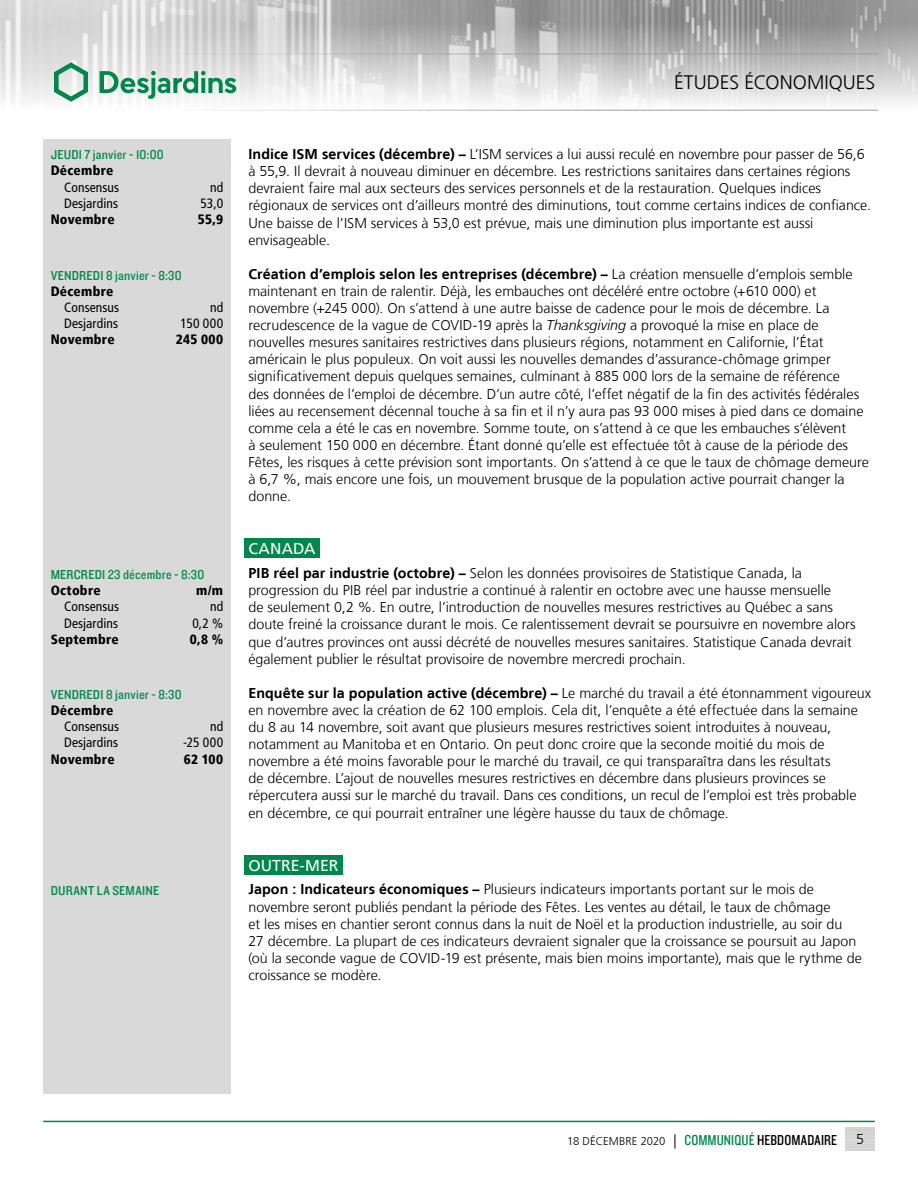
<style>
.page{position:relative;width:918px;height:1188px;background:#fff}
.page>*{position:absolute;margin:0;border:0;box-sizing:border-box;transform-origin:0 0}
.t1{font:300 19.5px "Frutiger LT";color:#000}
.t2{font:15.75px "Frutiger LT";letter-spacing:.01em;color:#fff}
.t3{font:300 14.25px/17.1px "Frutiger LT";color:#000}
.t4{font:condensed 13.5px "Frutiger LT";letter-spacing:.01em;color:#000}
.t5{font:13.5px "Knockout 30 Junior Welterwt";letter-spacing:.015em;color:#00874e}
.t6{font:900 condensed 13.5px "Frutiger LT";letter-spacing:.02em;color:#000}
.t7{font:300 11.25px "Frutiger LT";color:#000}
.s1{font-weight:700}
.s2{font-style:italic}
.s3{font-size:14.25px}
.s4{font-family:"Knockout 29 Junior Ltweight";font-weight:400;font-size:15px;color:#00874e}
.s5{font-family:"Knockout 29 Junior Ltweight";font-weight:400;font-size:15px}
</style>
<div class="page">
<img style="left:0;top:0;width:918px;height:110px">
<hr style="left:0;top:54px;width:878px;height:1px;background:#9d9d9c">
<hr style="left:0;top:110px;width:878px;height:1px;background:#9d9d9c">
<svg style="left:54px;top:62px;width:34px;height:40px"></svg>
<svg style="left:100px;top:71px;width:136px;height:28px"></svg>
<hr style="left:43px;top:1121px;width:832px;height:1px;background:#00874e">
<div style="left:244px;top:538px;width:76px;height:20px;background:#00874e"></div>
<div style="left:244px;top:855px;width:98px;height:20px;background:#00874e"></div>
<div style="left:43px;top:139px;width:188px;height:955px;background:#d9d9d9"></div>
<p class="t5" style="left:51px;top:146px;width:115px">JEUDI 7 janvier - 10:00</p>
<p class="t6" style="left:51px;top:163px;width:64px">Décembre</p>
<p class="t4" style="left:64px;top:179px;width:57px">Consensus</p>
<p class="t4" style="left:210px;top:179px;width:15px">nd</p>
<p class="t4" style="left:64px;top:195px;width:55px">Desjardins</p>
<p class="t4" style="left:200px;top:195px;width:24px">53,0</p>
<p class="t6" style="left:51px;top:211px;width:65px">Novembre</p>
<p class="t6" style="left:198px;top:211px;width:27px">55,9</p>
<p class="t5" style="left:51px;top:266px;width:133px">VENDREDI 8 janvier - 8:30</p>
<p class="t6" style="left:51px;top:283px;width:64px">Décembre</p>
<p class="t4" style="left:64px;top:299px;width:57px">Consensus</p>
<p class="t4" style="left:210px;top:299px;width:15px">nd</p>
<p class="t4" style="left:64px;top:316px;width:55px">Desjardins</p>
<p class="t4" style="left:181px;top:316px;width:44px">150 000</p>
<p class="t6" style="left:51px;top:331px;width:65px">Novembre</p>
<p class="t6" style="left:176px;top:331px;width:49px">245 000</p>
<p class="t5" style="left:51px;top:566px;width:155px">MERCREDI 23 décembre - 8:30</p>
<p class="t6" style="left:51px;top:582px;width:52px">Octobre</p>
<p class="t6" style="left:196px;top:582px;width:28px">m/m</p>
<p class="t4" style="left:64px;top:599px;width:57px">Consensus</p>
<p class="t4" style="left:210px;top:599px;width:15px">nd</p>
<p class="t4" style="left:64px;top:615px;width:55px">Desjardins</p>
<p class="t4" style="left:192px;top:615px;width:32px">0,2 %</p>
<p class="t6" style="left:51px;top:631px;width:70px">Septembre</p>
<p class="t6" style="left:190px;top:631px;width:35px">0,8 %</p>
<p class="t5" style="left:51px;top:685px;width:133px">VENDREDI 8 janvier - 8:30</p>
<p class="t6" style="left:51px;top:702px;width:64px">Décembre</p>
<p class="t4" style="left:64px;top:719px;width:57px">Consensus</p>
<p class="t4" style="left:210px;top:719px;width:15px">nd</p>
<p class="t4" style="left:64px;top:735px;width:55px">Desjardins</p>
<p class="t4" style="left:183px;top:735px;width:42px">-25 000</p>
<p class="t6" style="left:51px;top:751px;width:65px">Novembre</p>
<p class="t6" style="left:184px;top:751px;width:41px">62 100</p>
<p class="t5" style="left:51px;top:882px;width:110px">DURANT LA SEMAINE</p>
<h1 class="t1" style="left:674px;top:72px;width:203px">ÉTUDES ÉCONOMIQUES</h1>
<p class="t3" style="left:248px;top:146px;width:624px"><span class="s1">Indice ISM services (décembre) –</span> L’ISM services a lui aussi reculé en novembre pour passer de 56,6 à 55,9. Il devrait à nouveau diminuer en décembre. Les restrictions sanitaires dans certaines régions devraient faire mal aux secteurs des services personnels et de la restauration. Quelques indices régionaux de services ont d’ailleurs montré des diminutions, tout comme certains indices de confiance.<br>Une baisse de l’ISM services à 53,0 est prévue, mais une diminution plus importante est aussi envisageable.</p>
<p class="t3" style="left:248px;top:266px;width:622px"><span class="s1">Création d’emplois selon les entreprises (décembre) –</span> La création mensuelle d’emplois semble maintenant en train de ralentir. Déjà, les embauches ont décéléré entre octobre (+610 000) et novembre (+245 000). On s’attend à une autre baisse de cadence pour le mois de décembre. La recrudescence de la vague de COVID‑19 après la <span class="s2">Thanksgiving</span> a provoqué la mise en place de nouvelles mesures sanitaires restrictives dans plusieurs régions, notamment en Californie, l’État américain le plus populeux. On voit aussi les nouvelles demandes d’assurance-chômage grimper significativement depuis quelques semaines, culminant à 885 000 lors de la semaine de référence<br>des données de l’emploi de décembre. D’un autre côté, l’effet négatif de la fin des activités fédérales liées au recensement décennal touche à sa fin et il n’y aura pas 93 000 mises à pied dans ce domaine comme cela a été le cas en novembre. Somme toute, on s’attend à ce que les embauches s’élèvent<br>à seulement 150 000 en décembre. Étant donné qu’elle est effectuée tôt à cause de la période des Fêtes, les risques à cette prévision sont importants. On s’attend à ce que le taux de chômage demeure à 6,7 %, mais encore une fois, un mouvement brusque de la population active pourrait changer la donne.</p>
<p class="t2" style="left:248px;top:540px;width:69px">CANADA</p>
<p class="t3" style="left:248px;top:565px;width:609px"><span class="s1">PIB réel par industrie (octobre) –</span> Selon les données provisoires de Statistique Canada, la progression du PIB réel par industrie a continué à ralentir en octobre avec une hausse mensuelle<br>de seulement 0,2 %. En outre, l’introduction de nouvelles mesures restrictives au Québec a sans doute freiné la croissance durant le mois. Ce ralentissement devrait se poursuivre en novembre alors que d’autres provinces ont aussi décrété de nouvelles mesures sanitaires. Statistique Canada devrait également publier le résultat provisoire de novembre mercredi prochain.</p>
<p class="t3" style="left:248px;top:685px;width:624px"><span class="s1">Enquête sur la population active (décembre) –</span> Le marché du travail a été étonnamment vigoureux en novembre avec la création de 62 100 emplois. Cela dit, l’enquête a été effectuée dans la semaine du 8 au 14 novembre, soit avant que plusieurs mesures restrictives soient introduites à nouveau, notamment au Manitoba et en Ontario. On peut donc croire que la seconde moitié du mois de novembre a été moins favorable pour le marché du travail, ce qui transparaîtra dans les résultats<br>de décembre. L’ajout de nouvelles mesures restrictives en décembre dans plusieurs provinces se répercutera aussi sur le marché du travail. Dans ces conditions, un recul de l’emploi est très probable en décembre, ce qui pourrait entraîner une légère hausse du taux de chômage.</p>
<p class="t2" style="left:248px;top:856px;width:91px">OUTRE-MER</p>
<p class="t3" style="left:248px;top:881px;width:615px"><span class="s1">Japon : Indicateurs économiques –</span> Plusieurs indicateurs importants portant sur le mois de novembre seront publiés pendant la période des Fêtes. Les ventes au détail, le taux de chômage<br>et les mises en chantier seront connus dans la nuit de Noël et la production industrielle, au soir du<br>27 décembre. La plupart de ces indicateurs devraient signaler que la croissance se poursuit au Japon (où la seconde vague de COVID‑19 est présente, mais bien moins importante), mais que le rythme de croissance se modère.</p>
<p class="t7" style="left:567px;top:1135px;width:271px">18 DÉCEMBRE 2020 <span class="s3">|</span> <span class="s4">COMMUNIQUÉ</span> <span class="s5">HEBDOMADAIRE</span></p>
<p class="t3" style="left:856px;top:1131px;width:9px">5</p>
</div>
